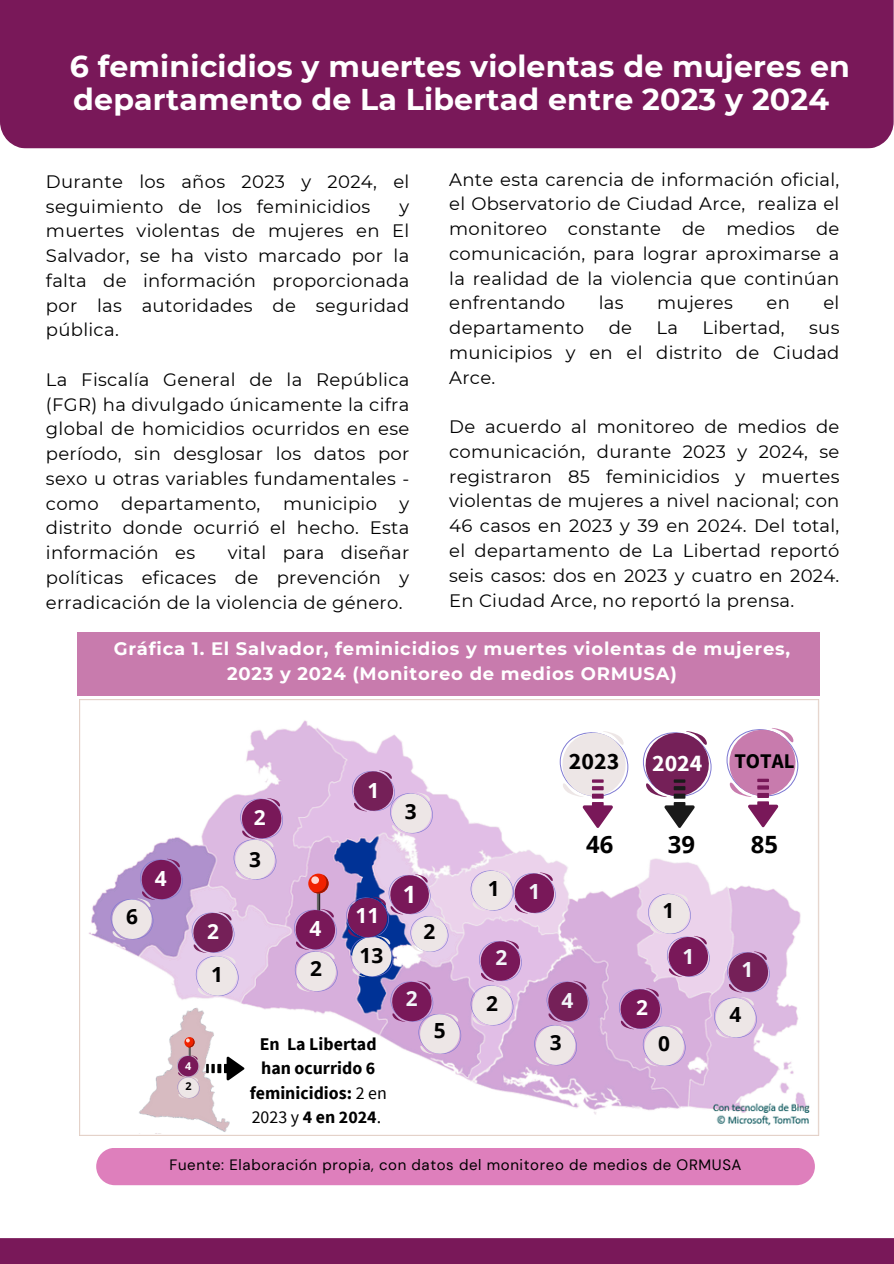
<style>
.page{position:relative;width:894px;height:1264px;background:#fff}
.page>*{position:absolute;margin:0;border:0;box-sizing:border-box;transform-origin:0 0}
.t1{font:700 30px/33.8px "Montserrat";letter-spacing:.005em;color:#fff}
.t2{font:700 23.85px "Open Sans";color:#000}
.t3{font:700 23.85px "Source Sans Pro";color:#000}
.t4{font:700 23.85px "Source Sans Pro";color:#fff}
.t5{font:700 23.85px "Open Sans";color:#fff}
.t6{font:700 20.85px "Open Sans";color:#000}
.t7{font:700 20.85px "Open Sans";color:#fff}
.t8{font:700 20.85px "Open Sans";color:#f3f5f9}
.t9{font:700 20.85px "Source Sans Pro";color:#000}
.t10{font:18px/24.8px "Montserrat";letter-spacing:.015em;color:#000;text-align:justify}
.t11{font:700 18px/24.8px "Montserrat";letter-spacing:.04em;color:#fff;text-align:center}
.t12{font:700 17.85px/24.6px "Source Sans Pro";color:#000;text-align:center}
.t13{font:15px "DM Sans";letter-spacing:.04em;color:#000}
.t14{font:700 10.8px "Open Sans";color:#000}
.t15{font:700 10.8px "Open Sans";color:#fff}
.s1{font-weight:400}
</style>
<div class="page">
<div style="left:0;top:0;width:893px;height:149px;background:#791859"></div>
<div style="left:77px;top:631px;width:742px;height:64px;background:#c87bad"></div>
<div style="left:0;top:1238px;width:893px;height:25px;background:#791859"></div>
<div style="left:96px;top:1147px;width:718px;height:38px;background:#de7fbc;border-radius:19px"></div>
<img style="left:79px;top:699px;width:740px;height:436px">
<svg style="left:558px;top:729px;width:71px;height:98px"></svg>
<svg style="left:641px;top:729px;width:71px;height:98px"></svg>
<svg style="left:725px;top:725px;width:74px;height:102px"></svg>
<div style="left:757px;top:793px;width:11px;height:5px;background:#791859"></div>
<svg style="left:757px;top:785px;width:11px;height:4px"></svg>
<svg style="left:757px;top:778px;width:11px;height:4px"></svg>
<svg style="left:233px;top:796px;width:50px;height:85px;background:#c094b9"></svg>
<svg style="left:110px;top:857px;width:73px;height:84px;background:#b591be"></svg>
<svg style="left:469px;top:868px;width:87px;height:46px;background:#c49bba"></svg>
<svg style="left:351px;top:769px;width:82px;height:66px;background:#caa4c5"></svg>
<svg style="left:293px;top:874px;width:45px;height:119px;background:#c38fb2"></svg>
<svg style="left:533px;top:979px;width:56px;height:87px;background:#be92b9"></svg>
<svg style="left:345px;top:872px;width:116px;height:183px;background:#b599c3"></svg>
<svg style="left:469px;top:938px;width:53px;height:89px;background:#c599be"></svg>
<svg style="left:191px;top:910px;width:48px;height:87px;background:#c29dbc"></svg>
<svg style="left:618px;top:891px;width:151px;height:176px;background:#d1accf"></svg>
<img style="left:135px;top:1003px;width:97px;height:129px">
<svg style="left:176px;top:1037px;width:23px;height:61px"></svg>
<svg style="left:224px;top:1056px;width:20px;height:24px"></svg>
<svg style="left:217px;top:1063px;width:4px;height:10px"></svg>
<svg style="left:211px;top:1063px;width:4px;height:10px"></svg>
<svg style="left:206px;top:1063px;width:3px;height:10px"></svg>
<p class="t1" style="left:70px;top:49px;width:781px">6 feminicidios y muertes violentas de mujeres en departamento de La Libertad entre 2023 y 2024</p>
<p class="t10" style="left:449px;top:167px;width:391px">Ante esta carencia de información oficial, el Observatorio de Ciudad Arce, realiza el monitoreo constante de medios de comunicación, para lograr aproximarse a la realidad de la violencia que continúan enfrentando</p>
<h5 class="t10" style="left:46px;top:169px;width:365px">Durante los años 2023 y 2024, el seguimiento de los feminicidios</h5>
<h5 class="t10" style="left:46px;top:194px;width:365px;text-indent:353px">y muertes violentas de mujeres en El Salvador, se ha visto marcado por la falta de información proporcionada por las autoridades de seguridad pública.</h5>
<p class="t10" style="left:46px;top:367px;width:365px">La Fiscalía General de la República (FGR) ha divulgado únicamente la cifra global de homicidios ocurridos en ese período, sin desglosar los datos por sexo u otras variables fundamentales - como</p>
<p class="t10" style="left:598px;top:290px;width:26px">las</p>
<p class="t10" style="left:657px;top:290px;width:77px">mujeres</p>
<p class="t10" style="left:766px;top:290px;width:25px">en</p>
<p class="t10" style="left:823px;top:290px;width:18px">el</p>
<p class="t10" style="left:449px;top:315px;width:136px">departamento</p>
<p class="t10" style="left:608px;top:315px;width:25px">de</p>
<p class="t10" style="left:656px;top:315px;width:23px">La</p>
<p class="t10" style="left:702px;top:315px;width:83px">Libertad,</p>
<p class="t10" style="left:449px;top:315px;width:391px;text-indent:360px">sus municipios y en el distrito de Ciudad Arce.</p>
<p class="t10" style="left:449px;top:414px;width:391px">De acuerdo al monitoreo de medios de comunicación, durante 2023 y 2024, se registraron 85 feminicidios y muertes violentas de mujeres a nivel nacional; con 46 casos en 2023 y 39 en 2024. Del total, el departamento de La Libertad reportó seis casos: dos en 2023 y cuatro en 2024.<br>En Ciudad Arce, no reportó la prensa.</p>
<p class="t10" style="left:121px;top:491px;width:141px">departamento,</p>
<p class="t10" style="left:283px;top:491px;width:95px">municipio</p>
<p class="t10" style="left:46px;top:491px;width:365px;text-indent:353px">y distrito donde ocurrió el hecho. Esta información es</p>
<p class="t10" style="left:46px;top:540px;width:365px;text-indent:182px">vital para diseñar políticas eficaces de prevención y erradicación de la violencia de género.</p>
<h4 class="t11" style="left:114px;top:636px;width:677px">Gráfica 1. El Salvador, feminicidios y muertes violentas de mujeres,<br>2023 y 2024 (Monitoreo de medios ORMUSA)</h4>
<p class="t6" style="left:126px;top:902px;width:13px">6</p>
<p class="t7" style="left:155px;top:863px;width:13px">4</p>
<p class="t7" style="left:207px;top:917px;width:13px">2</p>
<p class="t6" style="left:211px;top:959px;width:13px">1</p>
<p class="t15" style="left:185px;top:1058px;width:8px">4</p>
<p class="t14" style="left:185px;top:1078px;width:8px">2</p>
<p class="t7" style="left:254px;top:803px;width:13px">2</p>
<p class="t6" style="left:249px;top:844px;width:13px">3</p>
<p class="t7" style="left:367px;top:775px;width:13px">1</p>
<p class="t7" style="left:309px;top:914px;width:13px">4</p>
<p class="t6" style="left:310px;top:953px;width:13px">2</p>
<p class="t7" style="left:355px;top:900px;width:25px">11</p>
<p class="t6" style="left:359px;top:940px;width:25px">13</p>
<p class="t12" style="left:249px;top:1030px;width:139px">En La Libertad han ocurrido 6 feminicidios: <span class="s1">2 en<br>2023 y</span> 4 en 2024<span class="s1">.</span></p>
<p class="t6" style="left:405px;top:796px;width:13px">3</p>
<p class="t5" style="left:403px;top:877px;width:15px">1</p>
<p class="t6" style="left:423px;top:916px;width:13px">2</p>
<p class="t8" style="left:405px;top:983px;width:13px">2</p>
<h5 class="t6" style="left:433px;top:1015px;width:13px">5</h5>
<p class="t3" style="left:568px;top:745px;width:52px">2023</p>
<p class="t4" style="left:652px;top:747px;width:52px">2024</p>
<p class="t9" style="left:734px;top:747px;width:62px">TOTAL</p>
<p class="t2" style="left:586px;top:827px;width:29px">46</p>
<p class="t2" style="left:667px;top:827px;width:29px">39</p>
<p class="t2" style="left:750px;top:827px;width:29px">85</p>
<p class="t6" style="left:487px;top:873px;width:13px">1</p>
<p class="t8" style="left:528px;top:877px;width:13px">1</p>
<p class="t6" style="left:662px;top:895px;width:13px">1</p>
<p class="t8" style="left:495px;top:942px;width:13px">2</p>
<p class="t8" style="left:682px;top:941px;width:13px">1</p>
<p class="t8" style="left:741px;top:954px;width:13px">1</p>
<p class="t6" style="left:486px;top:988px;width:13px">2</p>
<p class="t8" style="left:561px;top:986px;width:13px">4</p>
<p class="t7" style="left:636px;top:992px;width:13px">2</p>
<p class="t6" style="left:729px;top:999px;width:13px">4</p>
<p class="t6" style="left:549px;top:1027px;width:13px">3</p>
<p class="t6" style="left:658px;top:1028px;width:13px">0</p>
<h1 class="t13" style="left:169px;top:1155px;width:573px">Fuente: Elaboración propia, con datos del monitoreo de medios de ORMUSA</h1>
</div>
